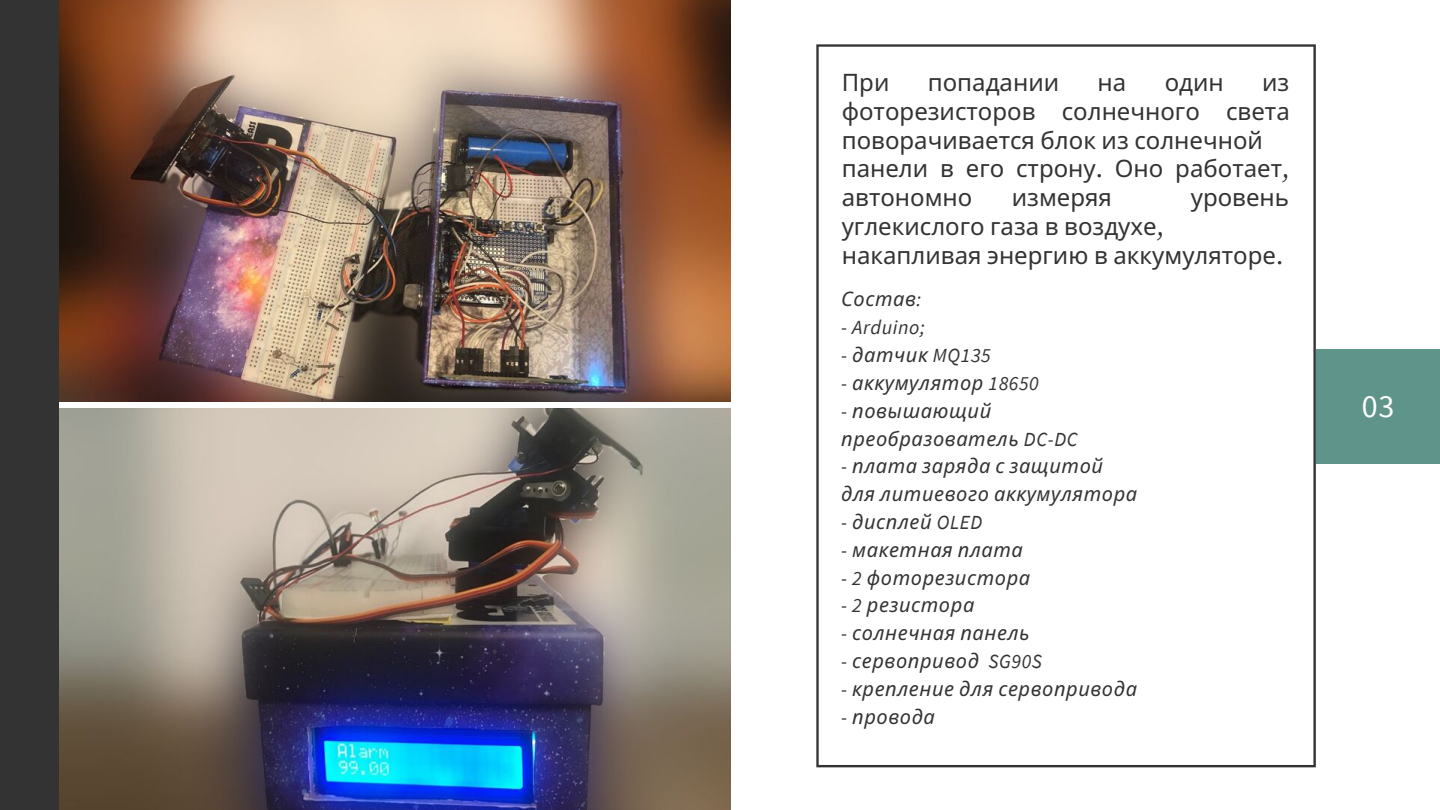
<style>
.page{position:relative;width:1440px;height:810px;background:#fff}
.page>*{position:absolute;margin:0;border:0;box-sizing:border-box;transform-origin:0 0}
.t1{font:32px "Source Sans Pro";color:#fff}
.t2{font:24px/28.7px "Noto Sans";color:#333}
.t3{font:italic 20px/27.8px "Noto Sans";letter-spacing:.03em;color:#333}
.t4{font:italic 20px "Source Sans Pro";letter-spacing:.03em;color:#333}
.s1{font-family:"Source Serif Pro"}
.s2{font-family:"Source Sans Pro"}
.s3{font-family:"Noto Sans"}
</style>
<div class="page">
<svg style="left:816px;top:44px;width:500px;height:723px"></svg>
<div style="left:0;top:0;width:59px;height:810px;background:#333"></div>
<div style="left:1316px;top:349px;width:124px;height:114px;background:#5f948a"></div>
<img style="left:59px;top:0;width:671px;height:401px">
<img style="left:59px;top:409px;width:671px;height:401px">
<p class="t2" style="left:842px;top:68px;width:49px">При</p>
<p class="t2" style="left:928px;top:68px;width:133px">попадании</p>
<p class="t2" style="left:1098px;top:68px;width:30px">на</p>
<p class="t2" style="left:1165px;top:68px;width:61px">один</p>
<p class="t2" style="left:842px;top:68px;width:450px;text-indent:420px">из фоторезисторов солнечного света поворачивается блок из солнечной панели в его строну<span class="s1">.</span> Оно работает<span class="s1">, </span>автономно</p>
<p class="t2" style="left:1012px;top:182px;width:102px">измеряя</p>
<p class="t2" style="left:1191px;top:182px;width:100px">уровень</p>
<p class="t2" style="left:842px;top:211px;width:443px">углекислого газа в воздухе<span class="s1">, </span>накапливая энергию в аккумуляторе<span class="s1">.</span></p>
<p class="t3" style="left:841px;top:285px;width:82px">Состав<span class="s2">:</span></p>
<p class="t4" style="left:841px;top:315px;width:85px">- Arduino;</p>
<p class="t4" style="left:841px;top:342px;width:151px">- <span class="s3">датчик</span> MQ135</p>
<p class="t3" style="left:841px;top:368px;width:199px"><span class="s2">-</span> аккумулятор <span class="s2">18650</span></p>
<p class="t3" style="left:841px;top:396px;width:238px"><span class="s2">-</span> повышающий преобразователь <span class="s2">DC-DC</span></p>
<p class="t3" style="left:841px;top:452px;width:298px"><span class="s2">-</span> плата заряда с защитой для литиевого аккумулятора</p>
<p class="t3" style="left:841px;top:507px;width:143px"><span class="s2">-</span> дисплей <span class="s2">OLED</span></p>
<p class="t3" style="left:841px;top:535px;width:183px"><span class="s2">-</span> макетная плата</p>
<p class="t3" style="left:841px;top:563px;width:191px"><span class="s2">- 2</span> фоторезистора</p>
<p class="t3" style="left:841px;top:591px;width:135px"><span class="s2">- 2</span> резистора</p>
<p class="t3" style="left:841px;top:619px;width:190px"><span class="s2">-</span> солнечная панель</p>
<p class="t3" style="left:841px;top:646px;width:202px"><span class="s2">-</span> сервопривод <span class="s2">SG90S</span></p>
<p class="t3" style="left:841px;top:674px;width:297px"><span class="s2">-</span> крепление для сервопривода</p>
<p class="t3" style="left:841px;top:702px;width:95px"><span class="s2">-</span> провода</p>
<h1 class="t1" style="left:1362px;top:386px;width:34px">03</h1>
</div>
